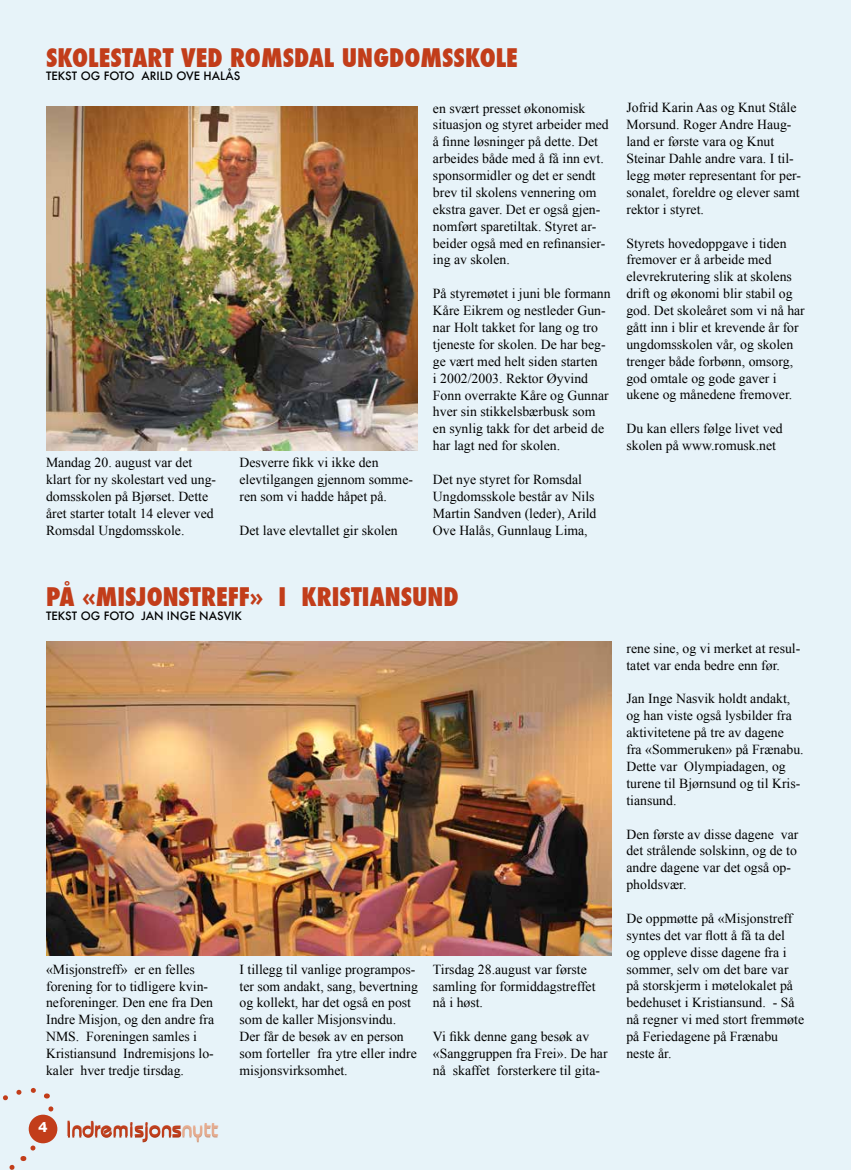
<style>
.page{position:relative;width:851px;height:1170px;background:#fff}
.page>*{position:absolute;margin:0;border:0;box-sizing:border-box;transform-origin:0 0}
.t1{font:800 condensed 25px "Futura";color:#c23d1a}
.t2{font:21.75px "Bauhaus";color:#c23d1a}
.t3{font:13.75px/16.9px "Times New Roman";color:#000}
.t4{font:500 11.25px "Futura";color:#000}
.s1{color:#e7ac8f}
</style>
<div class="page">
<div style="left:0;top:0;width:850px;height:1169px;background:#e7f3f9"></div>
<div style="left:29px;top:1114px;width:28px;height:29px;background:#c23d1a;border-radius:50%"></div>
<svg style="left:0;top:1087px;width:54px;height:83px"></svg>
<img style="left:46px;top:106px;width:371px;height:344px">
<img style="left:46px;top:641px;width:565px;height:314px">
<h1 class="t1" style="left:46px;top:40px;width:66px">SKOLESTART</h1>
<h1 class="t1" style="left:181px;top:40px;width:15px">VED</h1>
<h1 class="t1" style="left:230px;top:40px;width:32px">ROMSDA</h1>
<h1 class="t1" style="left:324px;top:40px;width:50px">L UNGDOMSS</h1>
<h1 class="t1" style="left:465px;top:40px;width:52px">KOLE</h1>
<p class="t4" style="left:46px;top:68px;width:103px">TEKST OG FOTO ARILD</p>
<p class="t4" style="left:176px;top:68px;width:64px">OVE HALÅS</p>
<p class="t3" style="left:46px;top:454px;width:171px">Mandag 20. august var det klart for ny skolestart ved ung&shy;domsskolen på Bjørset. Dette året starter totalt 14 elever ved<br>Romsdal Ungdomsskole.</p>
<p class="t3" style="left:239px;top:454px;width:175px">Desverre fikk vi ikke den elevtilgangen gjennom somme&shy;ren som vi hadde håpet på.</p>
<p class="t3" style="left:239px;top:521px;width:160px">Det lave elevtallet gir skolen</p>
<p class="t3" style="left:433px;top:99px;width:177px">en svært presset økonomisk situasjon og styret arbeider med å finne løsninger på dette. Det arbeides både med å få inn evt. sponsormidler og det er sendt brev til skolens vennering om ekstra gaver. Det er også gjen&shy;nomført sparetiltak. Styret ar&shy;beider også med en refinansier&shy;ing av skolen.</p>
<p class="t3" style="left:433px;top:285px;width:179px">På styremøtet i juni ble formann<br>Kåre Eikrem og nestleder Gun&shy;nar Holt takket for lang og tro tjeneste for skolen. De har beg&shy;ge vært med helt siden starten<br>i 2002/2003. Rektor Øyvind<br>Fonn overrakte Kåre og Gunnar hver sin stikkelsbærbusk som en synlig takk for det arbeid de har lagt ned for skolen.</p>
<p class="t3" style="left:433px;top:470px;width:165px">Det nye styret for Romsdal<br>Ungdomsskole består av Nils<br>Martin Sandven (leder), Arild<br>Ove Halås, Gunnlaug Lima,</p>
<p class="t3" style="left:626px;top:99px;width:176px">Jofrid Karin Aas og Knut Ståle<br>Morsund. Roger Andre Haug&shy;land er første vara og Knut<br>Steinar Dahle andre vara. I til&shy;legg møter representant for per&shy;sonalet, foreldre og elever samt rektor i styret.</p>
<p class="t3" style="left:626px;top:234px;width:180px">Styrets hovedoppgave i tiden fremover er å arbeide med elevrekrutering slik at skolens drift og økonomi blir stabil og god. Det skoleåret som vi nå har gått inn i blir et krevende år for ungdomsskolen vår, og skolen trenger både forbønn, omsorg, god omtale og gode gaver i ukene og månedene fremover.</p>
<p class="t3" style="left:626px;top:420px;width:158px">Du kan ellers følge livet ved skolen på www.romusk.net</p>
<h1 class="t1" style="left:46px;top:580px;width:414px">PÅ «MISJONSTREFF» I KRISTIANSUND</h1>
<p class="t4" style="left:46px;top:608px;width:197px">TEKST OG FOTO JAN I NGE NASVIK</p>
<p class="t3" style="left:46px;top:960px;width:170px">«Misjonstreff» er en felles forening for to tidligere kvin&shy;neforeninger. Den ene fra Den<br>Indre Misjon, og den andre fra<br>NMS. Foreningen samles i<br>Kristiansund Indremisjons lo&shy;kaler hver tredje tirsdag.</p>
<p class="t3" style="left:239px;top:960px;width:180px">I tillegg til vanlige programpos&shy;ter som andakt, sang, bevertning og kollekt, har det også en post som de kaller Misjonsvindu.<br>Der får de besøk av en person som forteller fra ytre eller indre misjonsvirksomhet.</p>
<p class="t3" style="left:433px;top:960px;width:164px">Tirsdag 28.august var første samling for formiddagstreffet nå i høst.</p>
<p class="t3" style="left:433px;top:1027px;width:176px">Vi fikk denne gang besøk av «Sanggruppen fra Frei». De har nå skaffet forsterkere til gita-</p>
<h2 class="t2" style="left:38px;top:1115px;width:181px"><sup>4</sup> Indremisjons<span class="s1">nytt</span></h2>
<p class="t3" style="left:626px;top:639px;width:175px">rene sine, og vi merket at resul&shy;tatet var enda bedre enn før.</p>
<p class="t3" style="left:626px;top:690px;width:179px">Jan Inge Nasvik holdt andakt, og han viste også lysbilder fra aktivitetene på tre av dagene<br>fra «Sommeruken» på Frænabu.<br>Dette var Olympiadagen, og turene til Bjørnsund og til Kris&shy;tiansund.</p>
<p class="t3" style="left:626px;top:825px;width:173px">Den første av disse dagene var det strålende solskinn, og de to andre dagene var det også op&shy;pholdsvær.</p>
<p class="t3" style="left:626px;top:909px;width:179px">De oppmøtte på «Misjonstreff syntes det var flott å få ta del<br>og oppleve disse dagene fra i sommer, selv om det bare var på storskjerm i møtelokalet på bedehuset i Kristiansund. - Så nå regner vi med stort fremmøte på Feriedagene på Frænabu neste år.</p>
</div>
